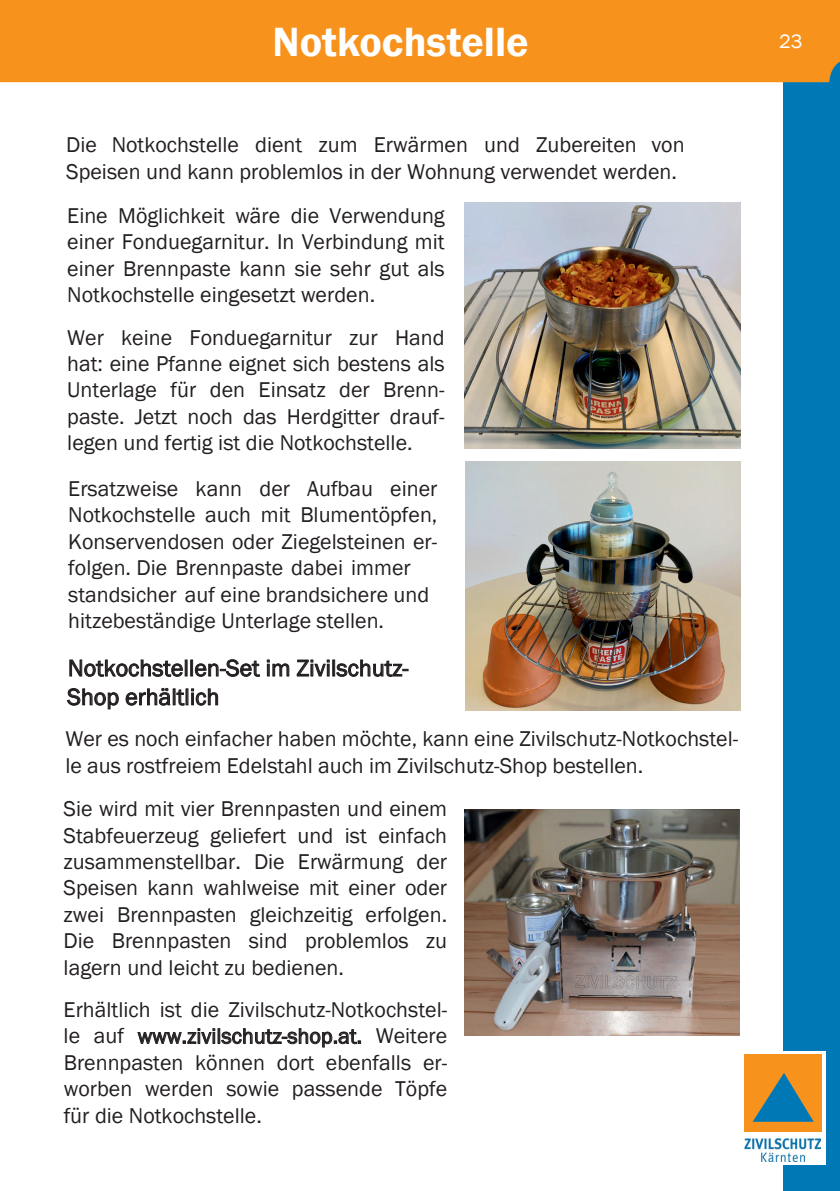
<style>
.page{position:relative;width:840px;height:1191px;background:#fff}
.page>*{position:absolute;margin:0;border:0;box-sizing:border-box;transform-origin:0 0}
.t1{font:42px "Franklin Gothic Demi";color:#fff}
.t2{font:24px/28.8px "Franklin Gothic";color:#231f20}
.t3{font:22px/26.4px "Franklin Gothic";color:#231f20;text-align:justify}
.t4{font:20px "Franklin Gothic";color:#fff}
</style>
<div class="page">
<div style="left:782px;top:0;width:57px;height:1191px;background:#0078b6"></div>
<div style="left:0;top:0;width:839px;height:82px;background:#f7931d"></div>
<img style="left:464px;top:202px;width:276px;height:246px">
<img style="left:465px;top:462px;width:274px;height:248px">
<img style="left:464px;top:809px;width:274px;height:226px">
<div style="left:740px;top:1051px;width:85px;height:113px;background:#fff"></div>
<div style="left:744px;top:1054px;width:77px;height:78px;background:#f7931d"></div>
<svg style="left:753px;top:1073px;width:60px;height:48px"></svg>
<img style="left:744px;top:1137px;width:75px;height:24px">
<h1 class="t1" style="left:272px;top:16px;width:257px">Notkochstelle</h1>
<p class="t4" style="left:778px;top:29px;width:25px">23</p>
<p class="t3" style="left:66px;top:132px;width:619px">Die Notkochstelle dient zum Erwärmen und Zubereiten von<br>Speisen und kann problemlos in der Wohnung verwendet werden.</p>
<p class="t3" style="left:67px;top:203px;width:379px">Eine Möglichkeit wäre die Verwendung einer Fonduegarnitur. In Verbindung mit einer Brennpaste kann sie sehr gut als Notkochstelle eingesetzt werden.</p>
<p class="t3" style="left:67px;top:324px;width:379px">Wer keine Fonduegarnitur zur Hand hat: eine Pfanne eignet sich bestens als Unterlage für den Einsatz der Brenn&shy;paste. Jetzt noch das Herdgitter drauf&shy;legen und fertig ist die Notkochstelle.</p>
<p class="t3" style="left:68px;top:476px;width:370px;text-align:left">Ersatzweise kann der Aufbau einer Notkochstelle auch mit Blumentöpfen, Konservendosen oder Ziegelsteinen er&shy;folgen. Die Brennpaste dabei immer standsicher auf eine brandsichere und hitzebeständige Unterlage stellen.</p>
<p class="t2" style="left:67px;top:654px;width:342px">Notkochstellen-Set im Zivilschutz-<br>Shop erhältlich</p>
<p class="t3" style="left:65px;top:726px;width:674px">Wer es noch einfacher haben möchte, kann eine Zivilschutz-Notkochstel&shy;le aus rostfreiem Edelstahl auch im Zivilschutz-Shop bestellen.</p>
<p class="t3" style="left:64px;top:796px;width:385px">Sie wird mit vier Brennpasten und einem Stabfeuerzeug geliefert und ist einfach zusammenstellbar. Die Erwärmung der Speisen kann wahlweise mit einer oder zwei Brennpasten gleichzeitig erfolgen.<br>Die Brennpasten sind problemlos zu lagern und leicht zu bedienen.</p>
<p class="t3" style="left:64px;top:997px;width:385px">Erhältlich ist die Zivilschutz-Notkochstel&shy;le auf www.zivilschutz-shop.at. Weitere Brennpasten können dort ebenfalls er&shy;worben werden sowie passende Töpfe für die Notkochstelle.</p>
</div>
